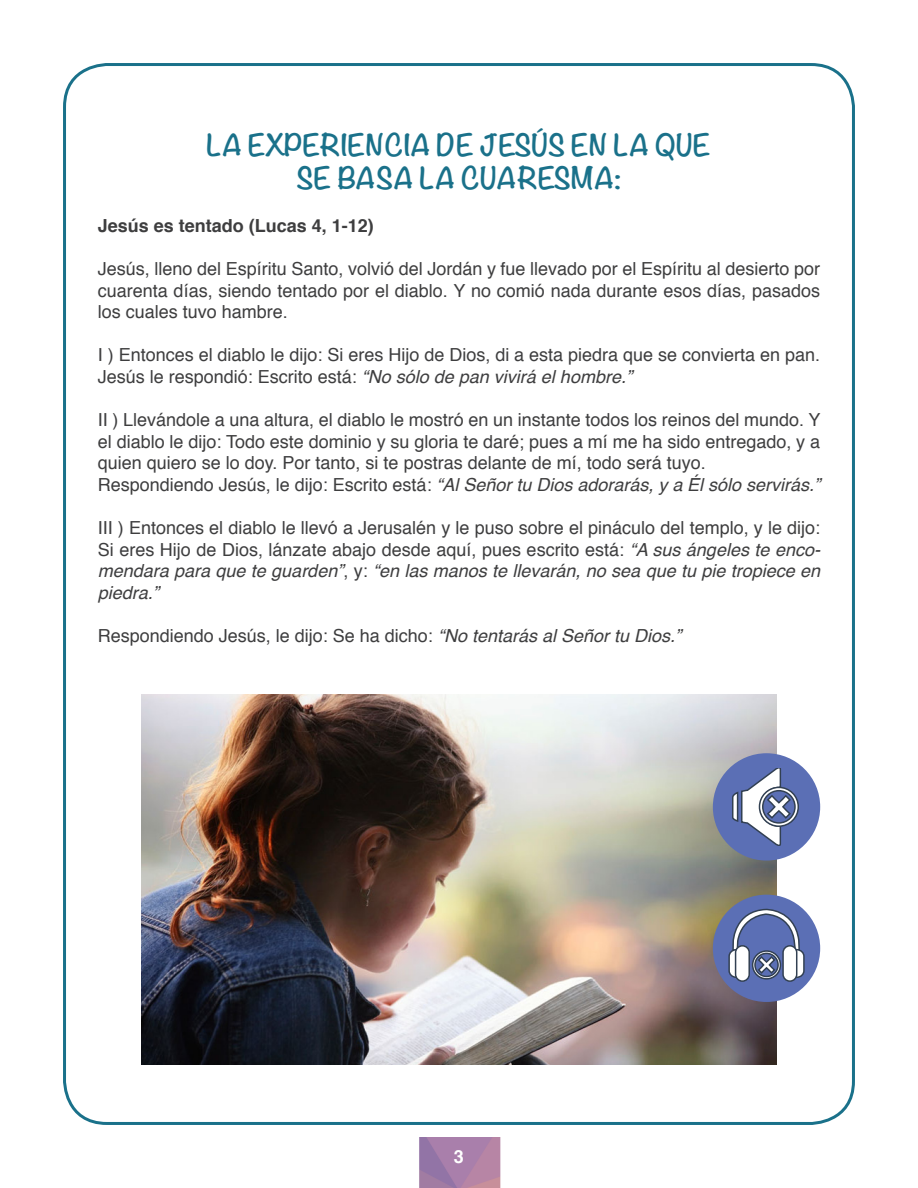
<style>
.page{position:relative;width:918px;height:1188px;background:#fff}
.page>*{position:absolute;margin:0;border:0;box-sizing:border-box;transform-origin:0 0}
.texto{font:700 27px "Noteworthy";color:#1a718a}
.texto-2{font:18px/21.6px "Helvetica";color:#3e3e3f;text-align:justify}
.texto-3{font:italic 18px "Helvetica";color:#3e3e3f}
.texto-4{font:700 18px "Helvetica";color:#3e3e3f}
.t1{font:700 18px "Helvetica";color:#fff}
.s1{font-style:italic}
.s2{font-style:normal}
</style>
<div class="page">
<img style="left:419px;top:1138px;width:82px;height:50px">
<img style="left:142px;top:695px;width:634px;height:370px">
<div style="left:713px;top:753px;width:107px;height:108px;background:#5b6fb5;border-radius:50%"></div>
<svg style="left:732px;top:768px;width:67px;height:78px"></svg>
<div style="left:713px;top:895px;width:107px;height:107px;background:#5b6fb5;border-radius:50%"></div>
<div style="left:728px;top:949px;width:16px;height:29px;border:2px solid #324052;border-radius:7px"></div>
<div style="left:790px;top:950px;width:14px;height:27px;background:#fff;border-radius:7px"></div>
<div style="left:789px;top:949px;width:16px;height:29px;border:2px solid #324052;border-radius:7px"></div>
<div style="left:735px;top:945px;width:15px;height:37px;border:2px solid #324052;border-radius:7px"></div>
<div style="left:782px;top:945px;width:15px;height:37px;border:2px solid #324052;border-radius:7px"></div>
<svg style="left:731px;top:909px;width:70px;height:71px"></svg>
<p class="texto" style="left:207px;top:121px;width:506px">LA EXPERIENCIA DE JESÚS EN LA QUE</p>
<p class="texto" style="left:297px;top:154px;width:326px">SE BASA LA CUARESMA:</p>
<p class="texto-4" style="left:98px;top:211px;width:278px">Jesús es tentado (Lucas 4, 1-12)</p>
<p class="texto-2" style="left:98px;top:258px;width:724px">Jesús, lleno del Espíritu Santo, volvió del Jordán y fue llevado por el Espíritu al desierto por cuarenta días, siendo tentado por el diablo. Y no comió nada durante esos días, pasados los cuales tuvo hambre.</p>
<p class="texto-2" style="left:98px;top:345px;width:724px">I ) Entonces el diablo le dijo: Si eres Hijo de Dios, di a esta piedra que se convierta en pan.<br>Jesús le respondió: Escrito está: <span class="s1">“No sólo de pan vivirá el hombre.”</span></p>
<p class="texto-2" style="left:98px;top:410px;width:724px">II ) Llevándole a una altura, el diablo le mostró en un instante todos los reinos del mundo. Y el diablo le dijo: Todo este dominio y su gloria te daré; pues a mí me ha sido entregado, y a quien quiero se lo doy. Por tanto, si te postras delante de mí, todo será tuyo.</p>
<p class="texto-3" style="left:98px;top:470px;width:724px"><span class="s2">Respondiendo Jesús, le dijo: Escrito está:</span> “Al Señor tu Dios adorarás, y a Él sólo servirás.”</p>
<p class="texto-2" style="left:98px;top:518px;width:724px">III ) Entonces el diablo le llevó a Jerusalén y le puso sobre el pináculo del templo, y le dijo:<br>Si eres Hijo de Dios, lánzate abajo desde aquí, pues escrito está: <span class="s1">“A sus ángeles te enco&shy;mendara para que te guarden”</span>, y: <span class="s1">“en las manos te llevarán, no sea que tu pie tropiece en piedra.”</span></p>
<p class="texto-2" style="left:98px;top:626px;width:585px">Respondiendo Jesús, le dijo: Se ha dicho: <span class="s1">“No tentarás al Señor tu Dios.”</span></p>
<p class="t1" style="left:454px;top:1142px;width:12px">3</p>
</div>
